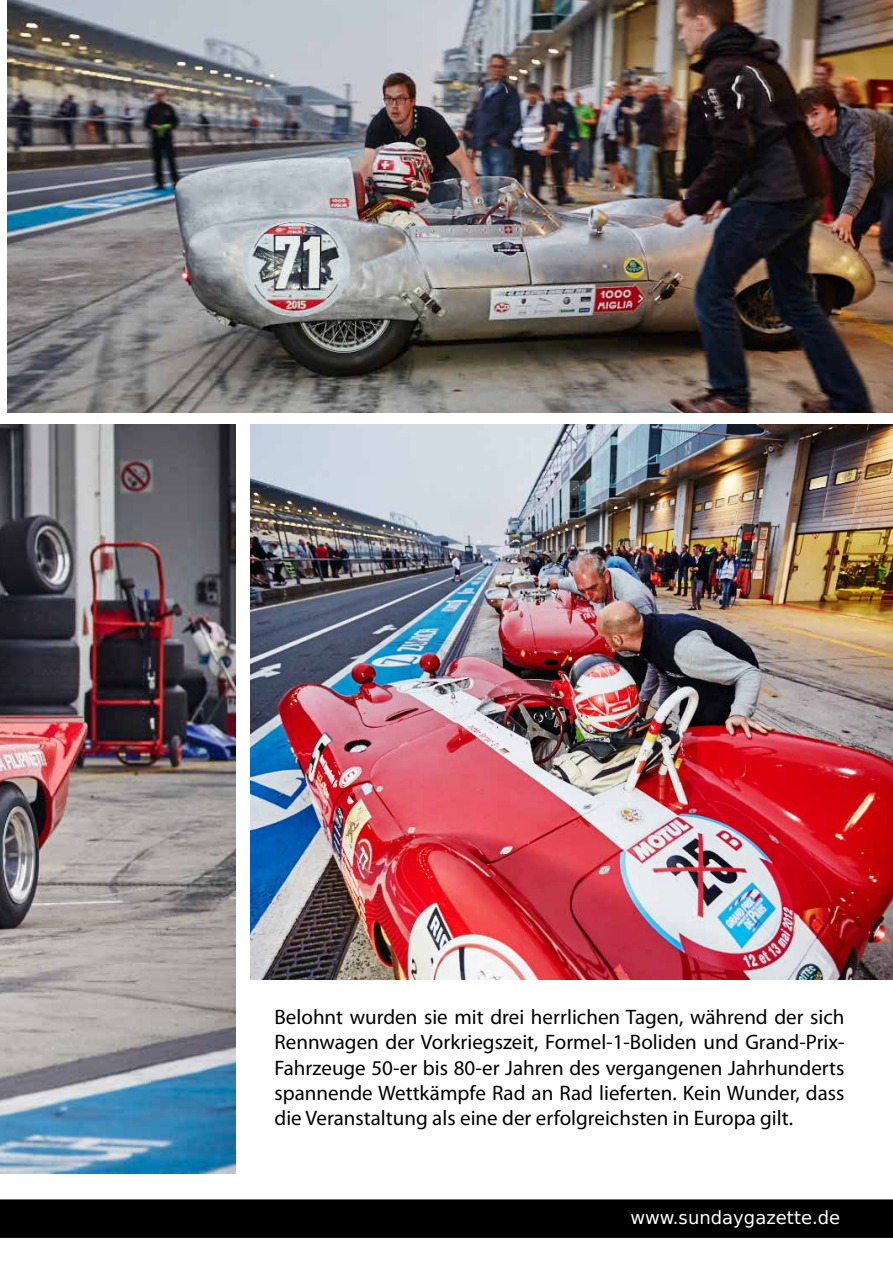
<style>
.page{position:relative;width:893px;height:1263px;background:#fff}
.page>*{position:absolute;margin:0;border:0;box-sizing:border-box;transform-origin:0 0}
.t1{font:21px/25.2px "Myriad Pro";color:#000;text-align:justify}
.t2{font:18px "DejaVu Sans";color:#fff}
.t3{font:600 13.5px "Myriad Pro";color:#f6f6f6}
.s1{font-family:"Myriad Pro";font-weight:600;color:#f6f6f6}
</style>
<div class="page">
<img style="left:0;top:425px;width:236px;height:717px">
<img style="left:0;top:1142px;width:893px;height:96px">
<img style="left:8px;top:0;width:885px;height:412px">
<img style="left:250px;top:425px;width:643px;height:555px">
<p class="t1" style="left:274px;top:1004px;width:572px">Belohnt wurden sie mit drei herrlichen Tagen, während der sich Rennwagen der Vorkriegszeit, Formel-1-Boliden und Grand-Prix-Fahrzeuge 50-er bis 80-er Jahren des vergangenen Jahrhunderts spannende Wettkämpfe Rad an Rad lieferten. Kein Wunder, dass die Veranstaltung als eine der erfolgreichsten in Europa gilt.</p>
<p class="t3" style="left:656px;top:1209px;width:172px">SUNDAY GAZETTE 236/2015 |</p>
<p class="t2" style="left:630px;top:1202px;width:211px">www.sundaygazette.de<span class="s1">B</span></p>
</div>
